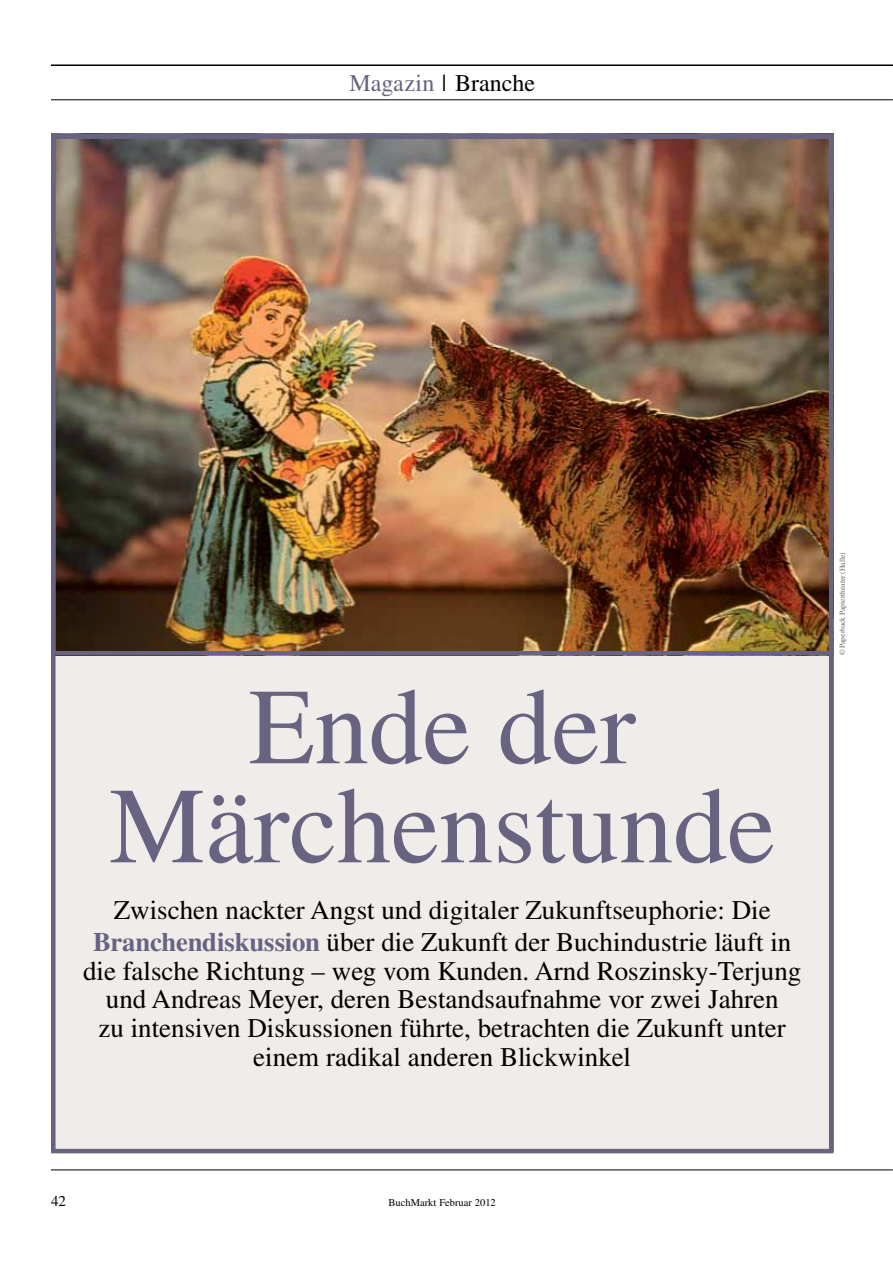
<style>
.page{position:relative;width:893px;height:1263px;background:#fff}
.page>*{position:absolute;margin:0;border:0;box-sizing:border-box;transform-origin:0 0}
.t1{font:108px/99px "Times LT Pro";color:#676380;text-align:center}
.t2{font:27px/28.5px "Times LT Pro";color:#000;text-align:center}
.t3{font:24px "Times LT Pro";color:#000}
.t4{font:15px "Times LT Pro";color:#000}
.t5{font:10.5px "Times LT Pro";color:#000}
.t6{font:7.5px "Times LT Pro";color:#616264}
.s1{color:#676380}
.s2{font-weight:700;font-size:26.7px;color:#676380}
</style>
<div class="page">
<hr style="left:51px;top:1170px;width:841px;height:1px;background:#000">
<hr style="left:51px;top:64px;width:841px;height:2px;background:#000">
<hr style="left:51px;top:100px;width:841px;height:1px;background:#000">
<div style="left:52px;top:134px;width:781px;height:1017px;background:#efece9"></div>
<img style="left:56px;top:139px;width:772px;height:511px">
<div style="left:51px;top:134px;width:782px;height:1019px;border:4px solid #676380"></div>
<p class="t3" style="left:349px;top:69px;width:187px"><span class="s1">Magazin</span> | Branche</p>
<h1 class="t1" style="left:109px;top:676px;width:667px">Ende der<br>Märchenstunde</h1>
<p class="t2" style="left:93px;top:894px;width:700px;line-height:32.1px">Zwischen nackter Angst und digitaler Zukunftseuphorie: Die<br><span class="s2">Branchendiskussion</span> über die Zukunft der Buchindustrie läuft in</p>
<p class="t2" style="left:83px;top:956px;width:720px">die falsche Richtung – weg vom Kunden. Arnd Roszinsky-Terjung und Andreas Meyer, deren Bestandsaufnahme vor zwei Jahren<br>zu intensiven Diskussionen führte, betrachten die Zukunft unter einem radikal anderen Blickwinkel</p>
<p class="t6" style="left:838px;top:655px;width:105px;rotate:-90deg">© Paperback Papiertheater (Halle)</p>
<p class="t4" style="left:51px;top:1192px;width:16px">42</p>
<p class="t5" style="left:389px;top:1196px;width:109px">BuchMarkt Februar 2012</p>
</div>
